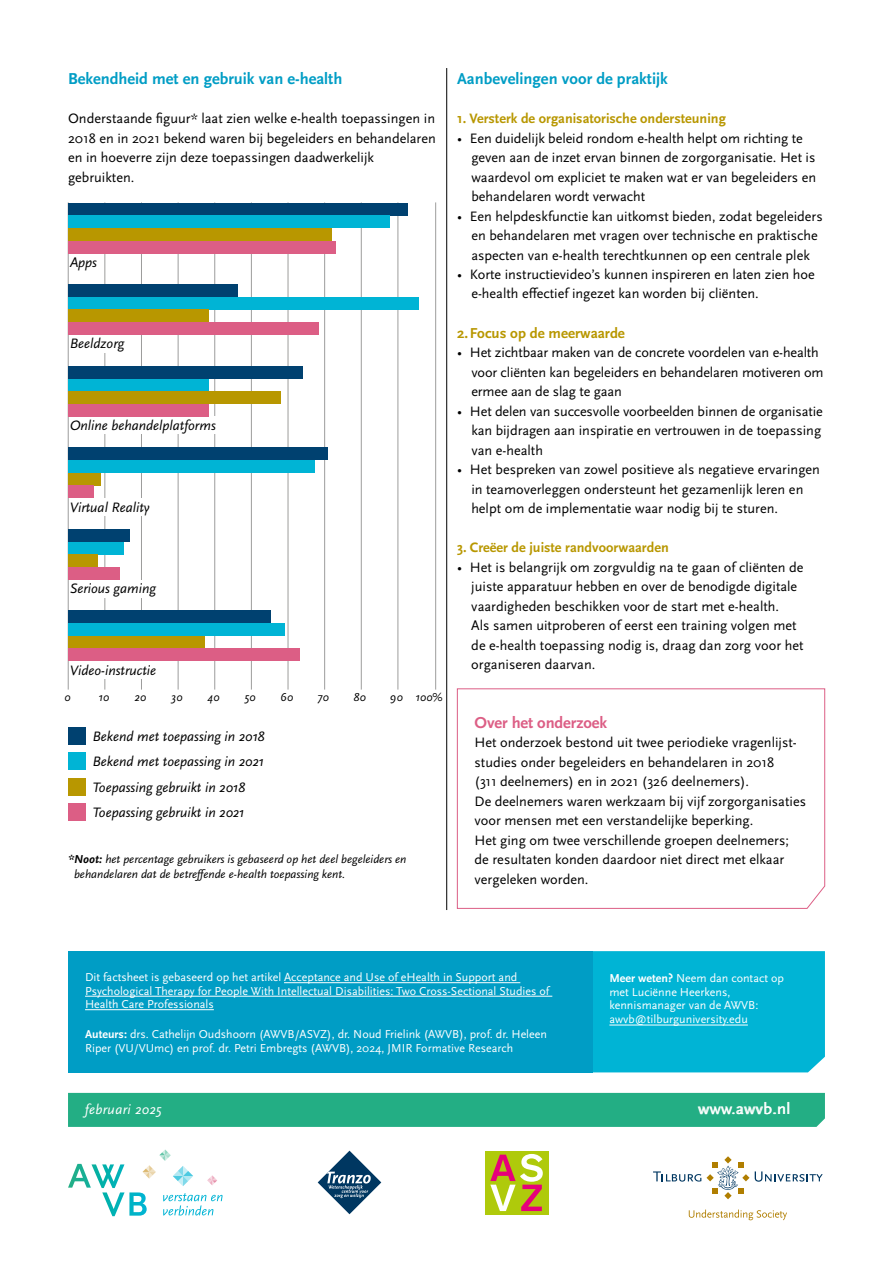
<style>
.page{position:relative;width:893px;height:1263px;background:#fff}
.page>*{position:absolute;margin:0;border:0;box-sizing:border-box;transform-origin:0 0}
.t1{font:700 16.5px "Scala Sans Pro";color:#009dc5}
.t2{font:700 16.5px "Scala Sans Pro";letter-spacing:-.005em;color:#dc5e85}
.t3{font:16.5px "Scala Sans Pro";letter-spacing:.025em;color:#fff}
.t4{font:700 15px "Scala Sans Pro";color:#b89700}
.t5{font:14.25px/19.5px "Scala Sans Pro";color:#000}
.t6{font:italic 14.25px/25.5px "Scala Sans Pro";color:#000}
.t7{font:700 14.25px "Scala Sans Pro";color:#b89700}
.t8{font:italic 14.25px "Scala Sans Pro";letter-spacing:.025em;color:#fff}
.t9{font:12px/13.5px "Scala Sans Pro";color:#fff}
.t10{font:italic 12px/15px "Scala Sans Pro";color:#000}
.s1{font-weight:700}
</style>
<div class="page">
<div style="left:68px;top:1093px;width:757px;height:34px;background:#23ae84"></div>
<div style="left:592px;top:951px;width:233px;height:121px;background:#00b4d5"></div>
<div style="left:68px;top:951px;width:524px;height:121px;background:#009dc5"></div>
<svg style="left:68px;top:1149px;width:155px;height:67px"></svg>
<svg style="left:653px;top:1156px;width:96px;height:43px"></svg>
<svg style="left:755px;top:1171px;width:68px;height:11px"></svg>
<svg style="left:689px;top:1209px;width:98px;height:11px"></svg>
<svg style="left:318px;top:1151px;width:63px;height:63px"></svg>
<div style="left:485px;top:1151px;width:64px;height:63px;background:#afca0b"></div>
<svg style="left:490px;top:1154px;width:53px;height:57px"></svg>
<hr style="left:68px;top:202px;width:1px;height:488px;background:#9d9d9c">
<hr style="left:105px;top:202px;width:1px;height:488px;background:#9d9d9c">
<hr style="left:141px;top:202px;width:1px;height:488px;background:#9d9d9c">
<hr style="left:178px;top:202px;width:1px;height:488px;background:#9d9d9c">
<hr style="left:214px;top:202px;width:1px;height:488px;background:#9d9d9c">
<hr style="left:251px;top:202px;width:1px;height:488px;background:#9d9d9c">
<hr style="left:288px;top:202px;width:1px;height:488px;background:#9d9d9c">
<hr style="left:324px;top:202px;width:1px;height:488px;background:#9d9d9c">
<hr style="left:361px;top:202px;width:1px;height:488px;background:#9d9d9c">
<hr style="left:398px;top:202px;width:1px;height:488px;background:#9d9d9c">
<hr style="left:435px;top:202px;width:1px;height:488px;background:#9d9d9c">
<hr style="left:284px;top:982px;width:236px;height:1px;background:#fff">
<hr style="left:85px;top:996px;width:467px;height:1px;background:#fff">
<hr style="left:85px;top:1009px;width:129px;height:1px;background:#fff">
<hr style="left:609px;top:1025px;width:139px;height:1px;background:#fff">
<svg style="left:457px;top:688px;width:368px;height:221px"></svg>
<hr style="left:446px;top:68px;width:1px;height:842px;background:#000">
<div style="left:68px;top:203px;width:340px;height:13px;background:#004170"></div>
<div style="left:68px;top:228px;width:264px;height:13px;background:#b89700"></div>
<div style="left:68px;top:216px;width:322px;height:12px;background:#00b4d5"></div>
<div style="left:68px;top:284px;width:170px;height:13px;background:#004170"></div>
<div style="left:68px;top:297px;width:351px;height:13px;background:#00b4d5"></div>
<div style="left:68px;top:310px;width:140px;height:12px;background:#b89700"></div>
<div style="left:68px;top:379px;width:140px;height:12px;background:#00b4d5"></div>
<div style="left:68px;top:366px;width:235px;height:13px;background:#004170"></div>
<div style="left:68px;top:391px;width:213px;height:13px;background:#b89700"></div>
<div style="left:68px;top:447px;width:259px;height:13px;background:#004170"></div>
<div style="left:68px;top:460px;width:247px;height:13px;background:#00b4d5"></div>
<div style="left:68px;top:473px;width:32px;height:12px;background:#b89700"></div>
<div style="left:68px;top:485px;width:26px;height:13px;background:#dc5e85"></div>
<div style="left:68px;top:529px;width:61px;height:13px;background:#004170"></div>
<div style="left:68px;top:542px;width:55px;height:12px;background:#00b4d5"></div>
<div style="left:68px;top:554px;width:30px;height:13px;background:#b89700"></div>
<div style="left:68px;top:610px;width:202px;height:13px;background:#004170"></div>
<div style="left:68px;top:623px;width:217px;height:13px;background:#00b4d5"></div>
<div style="left:68px;top:636px;width:136px;height:12px;background:#b89700"></div>
<div style="left:70px;top:498px;width:81px;height:18px;background:#fff"></div>
<div style="left:68px;top:727px;width:17px;height:17px;background:#004170"></div>
<div style="left:68px;top:753px;width:17px;height:17px;background:#00b4d5"></div>
<div style="left:68px;top:778px;width:17px;height:17px;background:#b89700"></div>
<div style="left:68px;top:804px;width:17px;height:17px;background:#dc5e85"></div>
<div style="left:70px;top:416px;width:157px;height:18px;background:#fff"></div>
<div style="left:68px;top:404px;width:140px;height:13px;background:#dc5e85"></div>
<div style="left:70px;top:335px;width:56px;height:17px;background:#fff"></div>
<div style="left:68px;top:322px;width:251px;height:13px;background:#dc5e85"></div>
<div style="left:68px;top:241px;width:268px;height:13px;background:#dc5e85"></div>
<div style="left:70px;top:580px;width:88px;height:17px;background:#fff"></div>
<div style="left:68px;top:567px;width:51px;height:13px;background:#dc5e85"></div>
<div style="left:70px;top:661px;width:87px;height:18px;background:#fff"></div>
<div style="left:68px;top:648px;width:231px;height:13px;background:#dc5e85"></div>
<p class="t1" style="left:68px;top:69px;width:276px">Bekendheid met en gebruik van e-health</p>
<p class="t5" style="left:68px;top:109px;width:369px">Onderstaande figuur* laat zien welke e-health toepassingen in 2018 en in 2021 bekend waren bij begeleiders en behandelaren en in hoeverre zijn deze toepassingen daadwerkelijk gebruikten.</p>
<p class="t6" style="left:70px;top:250px;width:29px">Apps</p>
<p class="t6" style="left:70px;top:331px;width:56px">Beeldzorg</p>
<p class="t6" style="left:70px;top:413px;width:148px">Online behandelplatforms</p>
<p class="t6" style="left:70px;top:494px;width:81px">Virtual Reality</p>
<p class="t6" style="left:70px;top:576px;width:88px">Serious gaming</p>
<p class="t6" style="left:70px;top:657px;width:88px">Video-instructie</p>
<p class="t10" style="left:64px;top:689px;width:8px">0</p>
<p class="t10" style="left:98px;top:689px;width:12px">10</p>
<p class="t10" style="left:135px;top:689px;width:13px">20</p>
<p class="t10" style="left:171px;top:689px;width:13px">30</p>
<p class="t10" style="left:207px;top:689px;width:13px">40</p>
<p class="t10" style="left:244px;top:689px;width:13px">50</p>
<p class="t10" style="left:280px;top:689px;width:14px">60</p>
<p class="t10" style="left:317px;top:689px;width:13px">70</p>
<p class="t10" style="left:354px;top:689px;width:14px">80</p>
<p class="t10" style="left:390px;top:689px;width:14px">90</p>
<p class="t6" style="left:92px;top:723px;width:174px">Bekend met toepassing in 2018<br>Bekend met toepassing in 2021<br>Toepassing gebruikt in 2018<br>Toepassing gebruikt in 2021</p>
<p class="t10" style="left:415px;top:689px;width:29px">100%</p>
<p class="t10" style="left:74px;top:851px;width:334px;text-indent:-6px"><span class="s1">*Noot:</span> het percentage gebruikers is gebaseerd op het deel begeleiders en behandelaren dat de betreffende e-health toepassing kent.</p>
<p class="t1" style="left:457px;top:69px;width:212px">Aanbevelingen voor de praktijk</p>
<p class="t7" style="left:457px;top:110px;width:270px">1. Versterk de organisatorische ondersteuning</p>
<p class="t5" style="left:471px;top:128px;width:346px;text-indent:-14px">• Een duidelijk beleid rondom e-health helpt om richting te geven aan de inzet ervan binnen de zorgorganisatie. Het is waardevol om expliciet te maken wat er van begeleiders en behandelaren wordt verwacht</p>
<p class="t5" style="left:471px;top:206px;width:353px;text-indent:-14px">• Een helpdeskfunctie kan uitkomst bieden, zodat begeleiders en behandelaren met vragen over technische en praktische aspecten van e-health terechtkunnen op een centrale plek</p>
<p class="t5" style="left:471px;top:265px;width:345px;text-indent:-14px">• Korte instructievideo’s kunnen inspireren en laten zien hoe e-health effectief ingezet kan worden bij cliënten.</p>
<p class="t4" style="left:457px;top:324px;width:169px">2.Focus op de meerwaarde</p>
<p class="t5" style="left:471px;top:343px;width:354px;text-indent:-14px">• Het zichtbaar maken van de concrete voordelen van e-health voor cliënten kan begeleiders en behandelaren motiveren om ermee aan de slag te gaan</p>
<p class="t5" style="left:471px;top:401px;width:353px;text-align:justify;text-indent:-14px">• Het delen van succesvolle voorbeelden binnen de organisatie kan bijdragen aan inspiratie en vertrouwen in de toepassing van e-health</p>
<p class="t5" style="left:471px;top:460px;width:350px;text-indent:-14px">• Het bespreken van zowel positieve als negatieve ervaringen in teamoverleggen ondersteunt het gezamenlijk leren en helpt om de implementatie waar nodig bij te sturen.</p>
<p class="t7" style="left:457px;top:539px;width:213px">3. Creëer de juiste randvoorwaarden</p>
<p class="t5" style="left:471px;top:557px;width:334px;text-indent:-14px">• Het is belangrijk om zorgvuldig na te gaan of cliënten de juiste apparatuur hebben en over de benodigde digitale vaardigheden beschikken voor de start met e-health.<br>Als samen uitproberen of eerst een training volgen met de e-health toepassing nodig is, draag dan zorg voor het organiseren daarvan.</p>
<p class="t2" style="left:475px;top:713px;width:134px">Over het onderzoek</p>
<p class="t5" style="left:475px;top:733px;width:333px">Het onderzoek bestond uit twee periodieke vragenlijst&shy;studies onder begeleiders en behandelaren in 2018<br>(311 deelnemers) en in 2021 (326 deelnemers).<br>De deelnemers waren werkzaam bij vijf zorgorganisaties voor mensen met een verstandelijke beperking.<br>Het ging om twee verschillende groepen deelnemers; de resultaten konden daardoor niet direct met elkaar vergeleken worden.</p>
<p class="t9" style="left:85px;top:971px;width:466px">Dit factsheet is gebaseerd op het artikel Acceptance and Use of eHealth in Support and<br>Psychological Therapy for People With Intellectual Disabilities: Two Cross-Sectional Studies of<br>Health Care Professionals</p>
<p class="t9" style="left:85px;top:1028px;width:463px"><span class="s1">Auteurs:</span> drs. Cathelijn Oudshoorn (AWVB/ASVZ), dr. Noud Frielink (AWVB), prof. dr. Heleen<br>Riper (VU/VUmc) en prof. dr. Petri Embregts (AWVB), 2024, JMIR Formative Research</p>
<p class="t9" style="left:609px;top:971px;width:176px"><span class="s1">Meer weten?</span> Neem dan contact op met Luciënne Heerkens, kennismanager van de AWVB: awvb@tilburguniversity.edu</p>
<p class="t8" style="left:85px;top:1101px;width:78px">februari 2025</p>
<p class="t3" style="left:699px;top:1099px;width:94px">www.awvb.nl</p>
</div>
